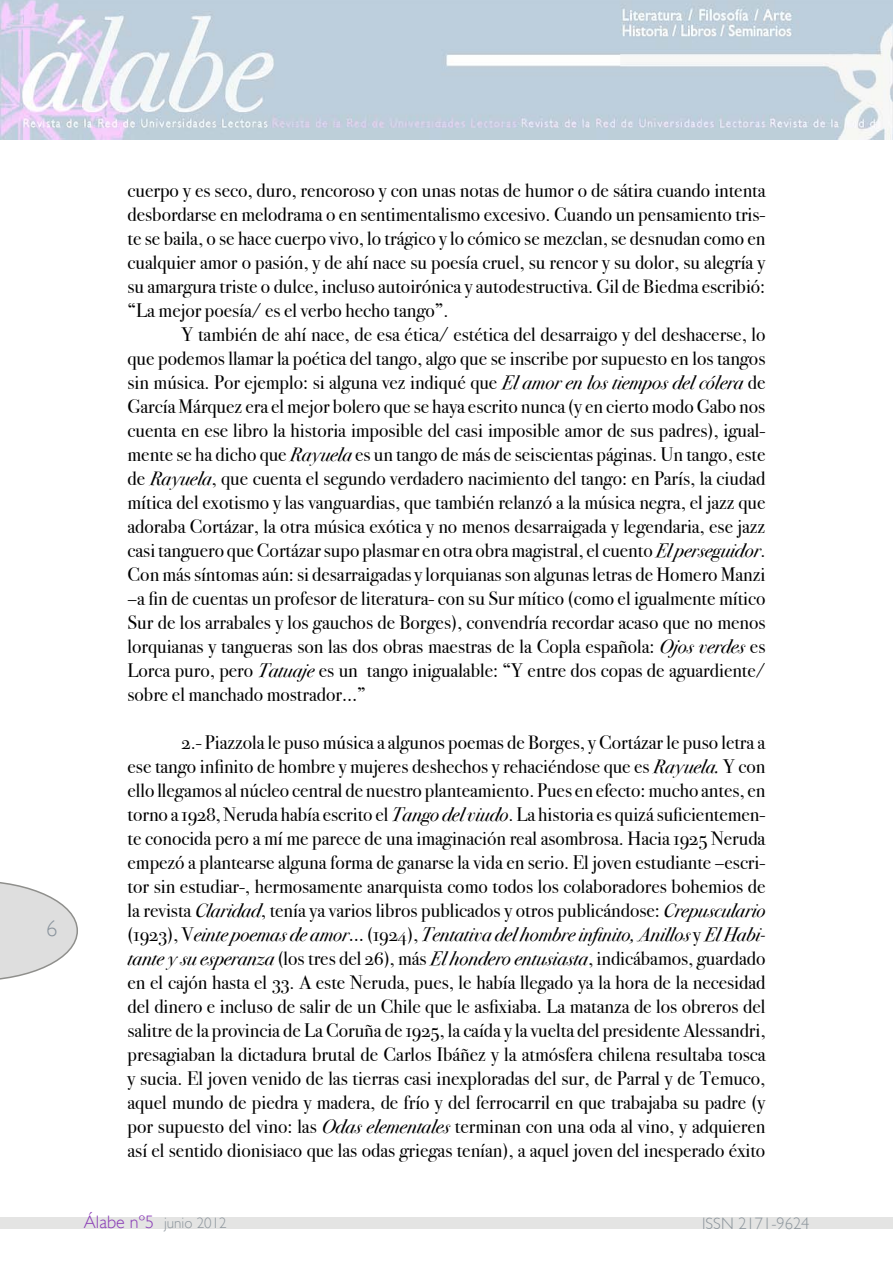
<style>
.page{position:relative;width:893px;height:1263px;background:#fff}
.page>*{position:absolute;margin:0;border:0;box-sizing:border-box;transform-origin:0 0}
.t1{font:300 22.5px "Gill Sans";color:#8a949d}
.t2{font:19.5px/24px "Bodoni Svty Two OSITCTT Book";color:#000;text-align:justify}
.t3{font:19.5px "Bodoni Svty Two OSITCTT Book It";color:#000}
.t4{font:300 16.5px "Gill Sans";color:#8c959c}
.t5{font:300 15px "Gill Sans";color:#8c959c}
.s1{font-family:"Bodoni Svty Two OSITCTT Book It"}
.s2{font-family:"Bodoni Svty Two OSITCTT Book"}
.s3{font-size:18px;color:#893ab6}
</style>
<div class="page">
<svg style="left:0;top:882px;width:78px;height:98px"></svg>
<div style="left:0;top:1218px;width:893px;height:11px;background:#e4e4e3"></div>
<img style="left:0;top:0;width:893px;height:139px">
<p class="t1" style="left:46px;top:916px;width:13px">6</p>
<p class="t2" style="left:128px;top:178px;width:639px">cuerpo y es seco, duro, rencoroso y con unas notas de humor o de sátira cuando intenta desbordarse en melodrama o en sentimentalismo excesivo. Cuando un pensamiento tris&shy;te se baila, o se hace cuerpo vivo, lo trágico y lo cómico se mezclan, se desnudan como en cualquier amor o pasión, y de ahí nace su poesía cruel, su rencor y su dolor, su alegría y su amargura triste o dulce, incluso autoirónica y autodestructiva. Gil de Biedma escribió: “La mejor poesía/ es el verbo hecho tango”.</p>
<p class="t2" style="left:128px;top:322px;width:639px;text-indent:54px">Y también de ahí nace, de esa ética/ estética del desarraigo y del deshacerse, lo que podemos llamar la poética del tango, algo que se inscribe por supuesto en los tangos sin música. Por ejemplo: si alguna vez indiqué que <span class="s1">El amor en los tiempos del cólera</span> de García Márquez era el mejor bolero que se haya escrito nunca (y en cierto modo Gabo nos cuenta en ese libro la historia imposible del casi imposible amor de sus padres), igual&shy;mente se ha dicho que <span class="s1">Rayuela</span> es un tango de más de seiscientas páginas. Un tango, este de <span class="s1">Rayuela</span>, que cuenta el segundo verdadero nacimiento del tango: en París, la ciudad mítica del exotismo y las vanguardias, que también relanzó a la música negra, el jazz que adoraba Cortázar, la otra música exótica y no menos desarraigada y legendaria, ese jazz casi tanguero que Cortázar supo plasmar en otra obra magistral, el cuento <span class="s1">El perseguidor</span>.<br>Con más síntomas aún: si desarraigadas y lorquianas son algunas letras de Homero Manzi –a fin de cuentas un profesor de literatura- con su Sur mítico (como el igualmente mítico Sur de los arrabales y los gauchos de Borges), convendría recordar acaso que no menos lorquianas y tangueras son las dos obras maestras de la Copla española: <span class="s1">Ojos verdes</span> es Lorca puro, pero <span class="s1">Tatuaje</span> es un tango inigualable: “Y entre dos copas de aguardiente/ sobre el manchado mostrador…”</p>
<p class="t2" style="left:128px;top:730px;width:639px;text-indent:54px">2.- Piazzola le puso música a algunos poemas de Borges, y Cortázar le puso letra a ese tango infinito de hombre y mujeres deshechos y rehaciéndose que es <span class="s1">Rayuela.</span> Y con ello llegamos al núcleo central de nuestro planteamiento. Pues en efecto: mucho antes, en torno a 1928, Neruda había escrito el <span class="s1">Tango del viudo</span>. La historia es quizá suficientemen&shy;te conocida pero a mí me parece de una imaginación real asombrosa. Hacia 1925 Neruda empezó a plantearse alguna forma de ganarse la vida en serio. El joven estudiante –escri&shy;tor sin estudiar-, hermosamente anarquista como todos los colaboradores bohemios de la revista <span class="s1">Claridad</span>, tenía ya varios libros publicados y otros publicándose: <span class="s1">Crepusculario</span></p>
<p class="t3" style="left:128px;top:923px;width:639px"><span class="s2">(1923), V</span>einte poemas de amor<span class="s2">… (1924),</span> Tentativa del hombre infinito, Anillos <span class="s2">y</span> El Habi-</p>
<p class="t2" style="left:128px;top:946px;width:639px"><span class="s1">tante y su esperanza</span> (los tres del 26), más <span class="s1">El hondero entusiasta</span>, indicábamos, guardado en el cajón hasta el 33. A este Neruda, pues, le había llegado ya la hora de la necesidad del dinero e incluso de salir de un Chile que le asfixiaba. La matanza de los obreros del salitre de la provincia de La Coruña de 1925, la caída y la vuelta del presidente Alessandri, presagiaban la dictadura brutal de Carlos Ibáñez y la atmósfera chilena resultaba tosca y sucia. El joven venido de las tierras casi inexploradas del sur, de Parral y de Temuco, aquel mundo de piedra y madera, de frío y del ferrocarril en que trabajaba su padre (y por supuesto del vino: las <span class="s1">Odas elementales</span> terminan con una oda al vino, y adquieren así el sentido dionisiaco que las odas griegas tenían), a aquel joven del inesperado éxito</p>
<p class="t5" style="left:84px;top:1214px;width:144px"><span class="s3">Álabe nº5</span> junio 2012</p>
<p class="t4" style="left:702px;top:1214px;width:109px">ISSN 2171-9624</p>
</div>
